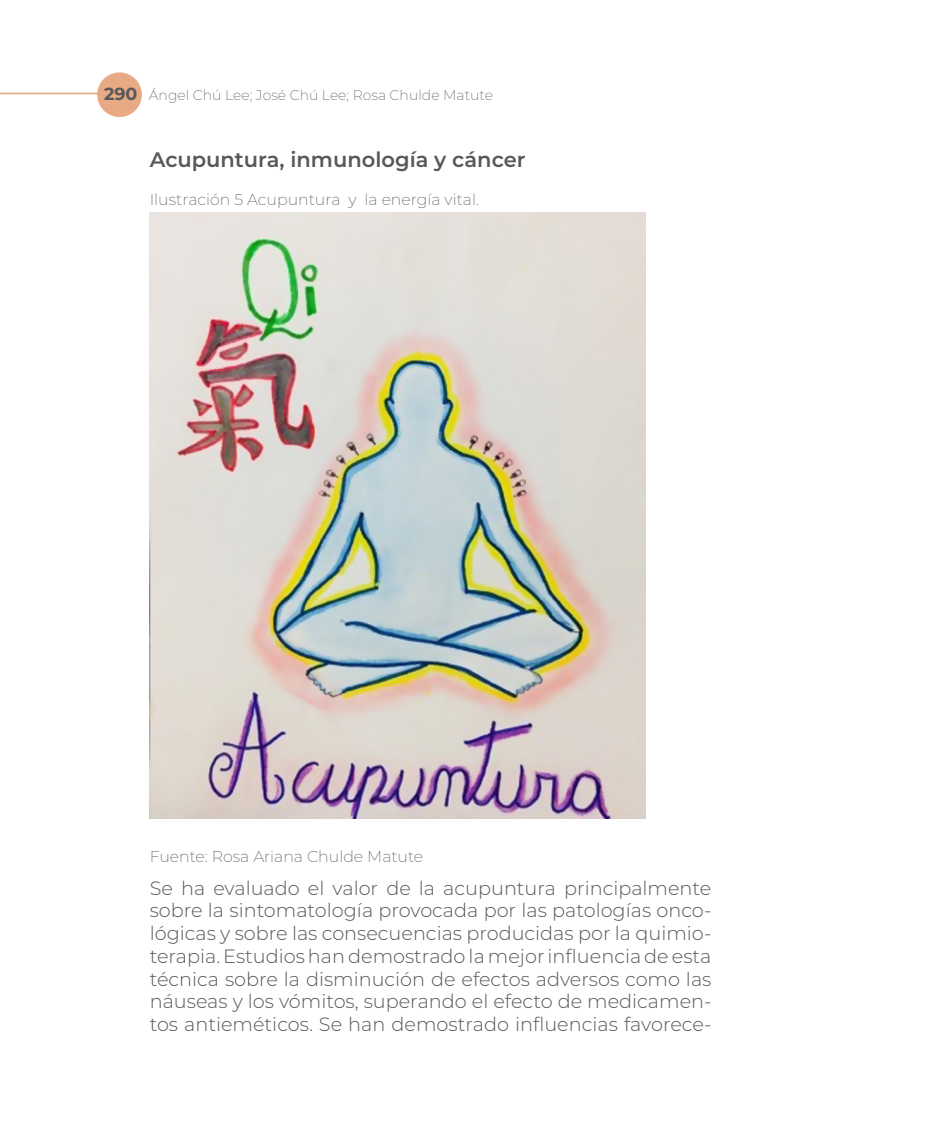
<style>
.page{position:relative;width:943px;height:1141px;background:#fff}
.page>*{position:absolute;margin:0;border:0;box-sizing:border-box;transform-origin:0 0}
.su-titulo{font:600 21px "Montserrat";color:#57585a}
.body{font:300 19.25px/22.8px "Montserrat";color:#57585a;text-align:justify}
.pie_de_foto{font:200 15.75px "Montserrat";color:#57585a}
.t1{font:200 14px "Montserrat";color:#57585a}
.s1{font-weight:700;font-size:17.5px}
</style>
<div class="page">
<div style="left:97px;top:72px;width:45px;height:45px;background:#e8aa85;border-radius:50%"></div>
<hr style="left:0;top:93px;width:98px;height:1px;background:#e8aa85">
<img style="left:150px;top:213px;width:495px;height:606px">
<p class="t1" style="left:104px;top:85px;width:390px"><span class="s1">290</span> Ángel Chú Lee; José Chú Lee; Rosa Chulde Matute</p>
<p class="su-titulo" style="left:150px;top:145px;width:377px">Acupuntura, inmunología y cáncer</p>
<p class="pie_de_foto" style="left:150px;top:189px;width:331px">Ilustración 5 Acupuntura y la energía vital.</p>
<p class="pie_de_foto" style="left:150px;top:846px;width:275px">Fuente: Rosa Ariana Chulde Matute</p>
<p class="body" style="left:150px;top:876px;width:563px">Se ha evaluado el valor de la acupuntura principalmente sobre la sintomatología provocada por las patologías onco&shy;lógicas y sobre las consecuencias producidas por la quimio&shy;terapia. Estudios han demostrado la mejor influencia de esta técnica sobre la disminución de efectos adversos como las náuseas y los vómitos, superando el efecto de medicamen&shy;tos antieméticos. Se han demostrado influencias favorece-</p>
</div>
